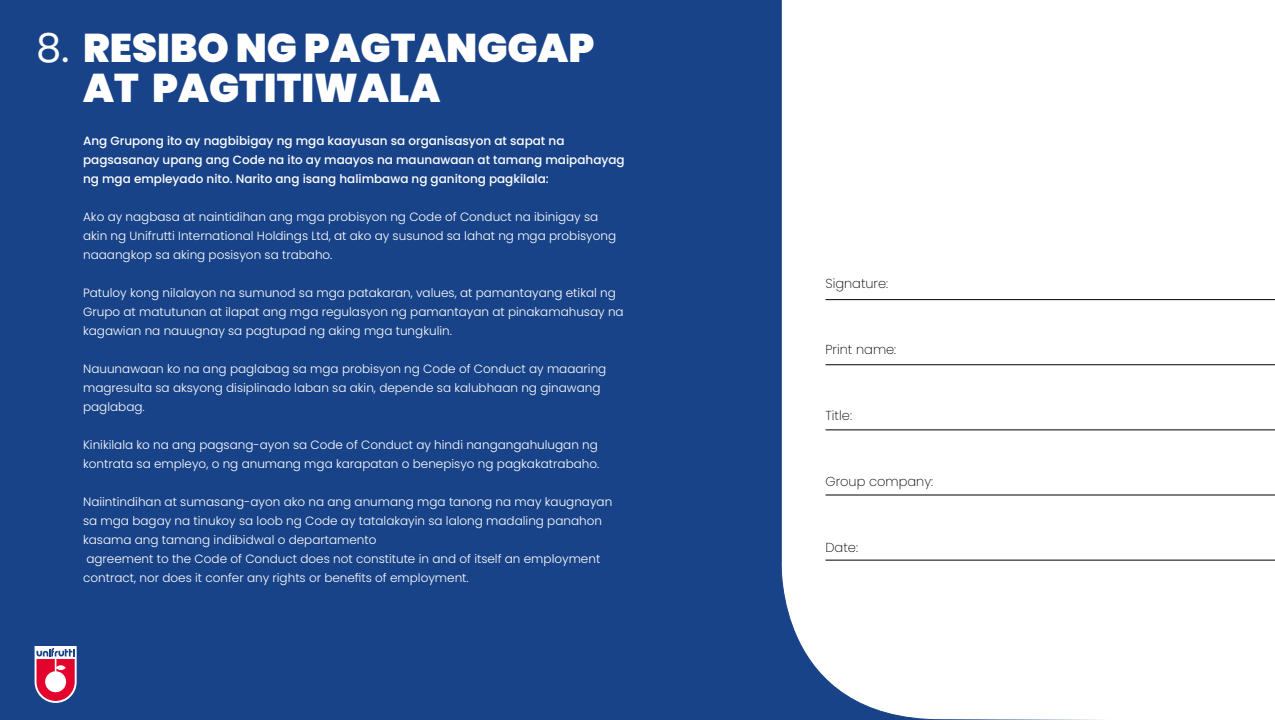
<style>
.page{position:relative;width:1275px;height:720px;background:#194388}
.page>*{position:absolute;margin:0;border:0;box-sizing:border-box;transform-origin:0 0}
.t1{font:900 40px "Poppins";color:#fff}
.t2{font:200 13px "Poppins";color:#000}
.t3{font:300 12px/19px "Poppins";color:#fff}
.t4{font:500 12px/19px "Poppins";color:#fff}
.s1{font-weight:400}
</style>
<div class="page">
<div style="left:781px;top:0;width:494px;height:720px;background:#fff"></div>
<hr style="left:826px;top:299px;width:449px;height:1px;background:#000">
<hr style="left:826px;top:430px;width:449px;height:1px;background:#000">
<hr style="left:826px;top:495px;width:449px;height:1px;background:#000">
<hr style="left:826px;top:365px;width:449px;height:1px;background:#000">
<hr style="left:826px;top:560px;width:449px;height:1px;background:#000">
<svg style="left:35px;top:646px;width:42px;height:57px;background:#d07490"></svg>
<h1 class="t1" style="left:36px;top:25px;width:560px"><span class="s1">8.</span> RESIBO NG PAGTANGGAP</h1>
<h1 class="t1" style="left:83px;top:65px;width:359px">AT PAGTITIWALA</h1>
<p class="t4" style="left:83px;top:131px;width:543px">Ang Grupong ito ay nagbibigay ng mga kaayusan sa organisasyon at sapat na pagsasanay upang ang Code na ito ay maayos na maunawaan at tamang maipahayag ng mga empleyado nito. Narito ang isang halimbawa ng ganitong pagkilala:</p>
<p class="t3" style="left:83px;top:207px;width:535px">Ako ay nagbasa at naintidihan ang mga probisyon ng Code of Conduct na ibinigay sa akin ng Unifrutti International Holdings Ltd, at ako ay susunod sa lahat ng mga probisyong naaangkop sa aking posisyon sa trabaho.</p>
<p class="t3" style="left:83px;top:283px;width:542px">Patuloy kong nilalayon na sumunod sa mga patakaran, values, at pamantayang etikal ng<br>Grupo at matutunan at ilapat ang mga regulasyon ng pamantayan at pinakamahusay na kagawian na nauugnay sa pagtupad ng aking mga tungkulin.</p>
<p class="t3" style="left:83px;top:359px;width:525px">Nauunawaan ko na ang paglabag sa mga probisyon ng Code of Conduct ay maaaring magresulta sa aksyong disiplinado laban sa akin, depende sa kalubhaan ng ginawang paglabag.</p>
<p class="t3" style="left:83px;top:435px;width:518px">Kinikilala ko na ang pagsang-ayon sa Code of Conduct ay hindi nangangahulugan ng kontrata sa empleyo, o ng anumang mga karapatan o benepisyo ng pagkakatrabaho.</p>
<p class="t3" style="left:83px;top:492px;width:531px">Naiintindihan at sumasang-ayon ako na ang anumang mga tanong na may kaugnayan sa mga bagay na tinukoy sa loob ng Code ay tatalakayin sa lalong madaling panahon kasama ang tamang indibidwal o departamento<br>agreement to the Code of Conduct does not constitute in and of itself an employment contract, nor does it confer any rights or benefits of employment.</p>
<p class="t2" style="left:826px;top:276px;width:64px">Signature:</p>
<p class="t2" style="left:826px;top:342px;width:72px">Print name:</p>
<p class="t2" style="left:826px;top:408px;width:28px">Title:</p>
<p class="t2" style="left:826px;top:474px;width:109px">Group company:</p>
<p class="t2" style="left:826px;top:540px;width:34px">Date:</p>
</div>
